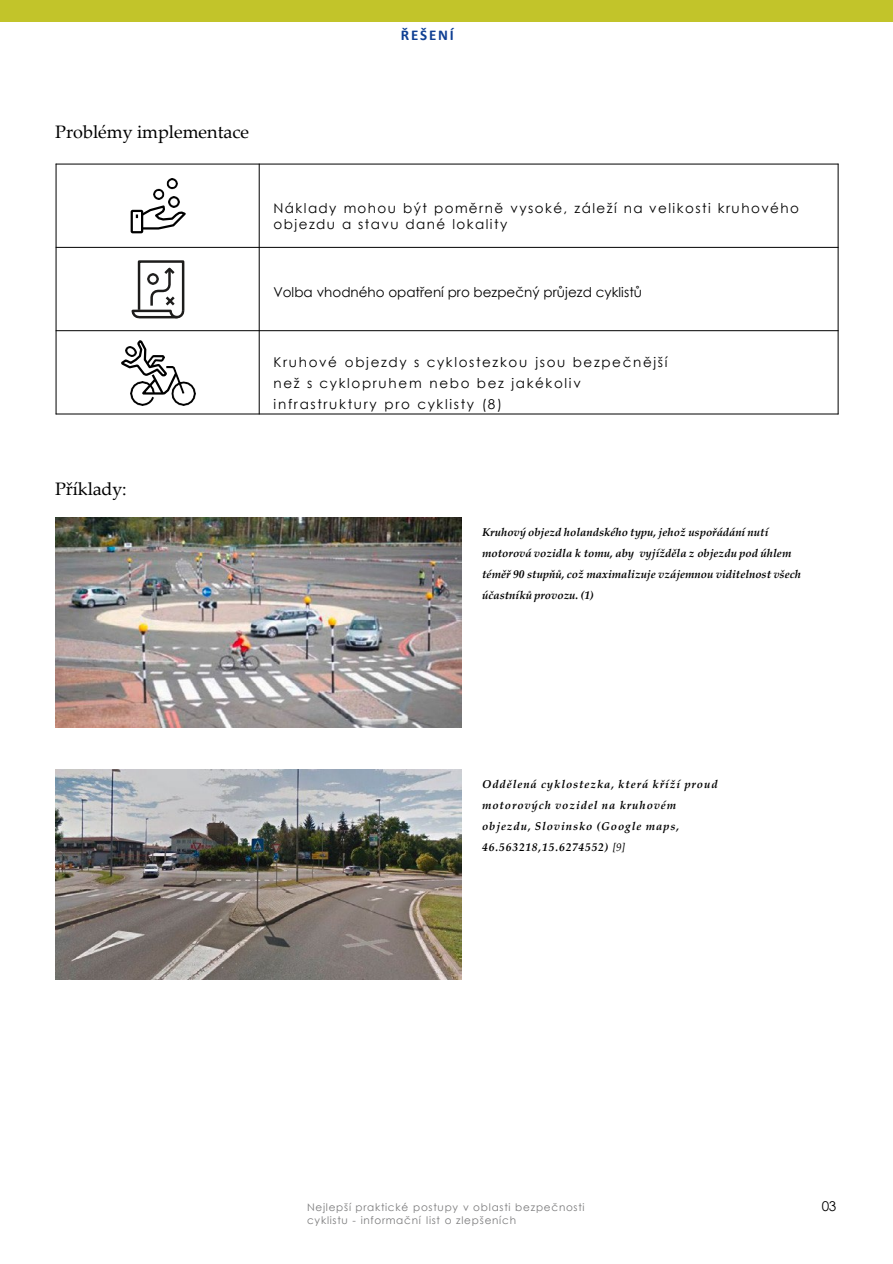
<style>
.page{position:relative;width:893px;height:1264px;background:#fff}
.page>*{position:absolute;margin:0;border:0;box-sizing:border-box;transform-origin:0 0}
.t1{font:18px "Palatino Linotype";letter-spacing:-.005em;color:#000}
.t2{font:700 15px "Calibri";letter-spacing:.115em;color:#0f3f93}
.t3{font:13.5px/21px "Century Gothic";letter-spacing:.11em;color:#000}
.t4{font:13.5px "Century Gothic";color:#000}
.t5{font:italic 700 11.4px/21px "Palatino Linotype";color:#000}
.t6{font:italic 700 11.4px/21px "Palatino Linotype";letter-spacing:.08em;color:#000}
.t7{font:10.5px/12.6px "Century Gothic";letter-spacing:.075em;color:#7a7a7b}
.s1{font-weight:400}
</style>
<div class="page">
<div style="left:0;top:0;width:892px;height:22px;background:#c2c42a"></div>
<hr style="left:259px;top:164px;width:1px;height:250px;background:#000">
<hr style="left:56px;top:247px;width:782px;height:1px;background:#000">
<hr style="left:56px;top:330px;width:782px;height:1px;background:#000">
<hr style="left:56px;top:164px;width:1px;height:250px;background:#000">
<hr style="left:837px;top:164px;width:1px;height:250px;background:#000">
<hr style="left:56px;top:164px;width:782px;height:1px;background:#000">
<hr style="left:56px;top:413px;width:782px;height:1px;background:#000">
<img style="left:154px;top:179px;width:23px;height:18px">
<img style="left:131px;top:396px;width:23px;height:9px">
<img style="left:172px;top:383px;width:23px;height:22px">
<svg style="left:120px;top:197px;width:69px;height:199px"></svg>
<img style="left:55px;top:517px;width:406px;height:210px">
<img style="left:55px;top:769px;width:406px;height:210px">
<p class="t2" style="left:401px;top:25px;width:54px">ŘEŠENÍ</p>
<p class="t1" style="left:55px;top:119px;width:195px">Problémy implementace</p>
<p class="t3" style="left:273px;top:200px;width:527px;line-height:16.2px">Náklady mohou být poměrně vysoké, záleží na velikosti kruhového objezdu a stavu dané lokality</p>
<p class="t4" style="left:273px;top:282px;width:370px">Volba vhodného opatření pro bezpečný průjezd cyklistů</p>
<p class="t3" style="left:273px;top:351px;width:395px">Kruhové objezdy s cyklostezkou jsou bezpečnější než s cyklopruhem nebo bez jakékoliv infrastruktury pro cyklisty (8)</p>
<p class="t1" style="left:55px;top:476px;width:73px">Příklady:</p>
<p class="t5" style="left:482px;top:521px;width:320px">Kruhový objezd holandského typu, jehož uspořádání nutí motorová vozidla k tomu, aby vyjížděla z objezdu pod úhlem téměř 90 stupňů, což maximalizuje vzájemnou viditelnost všech účastníků provozu. (1)</p>
<p class="t6" style="left:482px;top:773px;width:237px">Oddělená cyklostezka, která kříží proud motorových vozidel na kruhovém objezdu, Slovinsko (Google maps, 46.563218,15.6274552) <span class="s1">[9]</span></p>
<p class="t7" style="left:307px;top:1200px;width:279px">Nejlepší praktické postupy v oblasti bezpečnosti cyklistu - informační list o zlepšeních</p>
<p class="t3" style="left:821px;top:1194px;width:16px">03</p>
</div>
